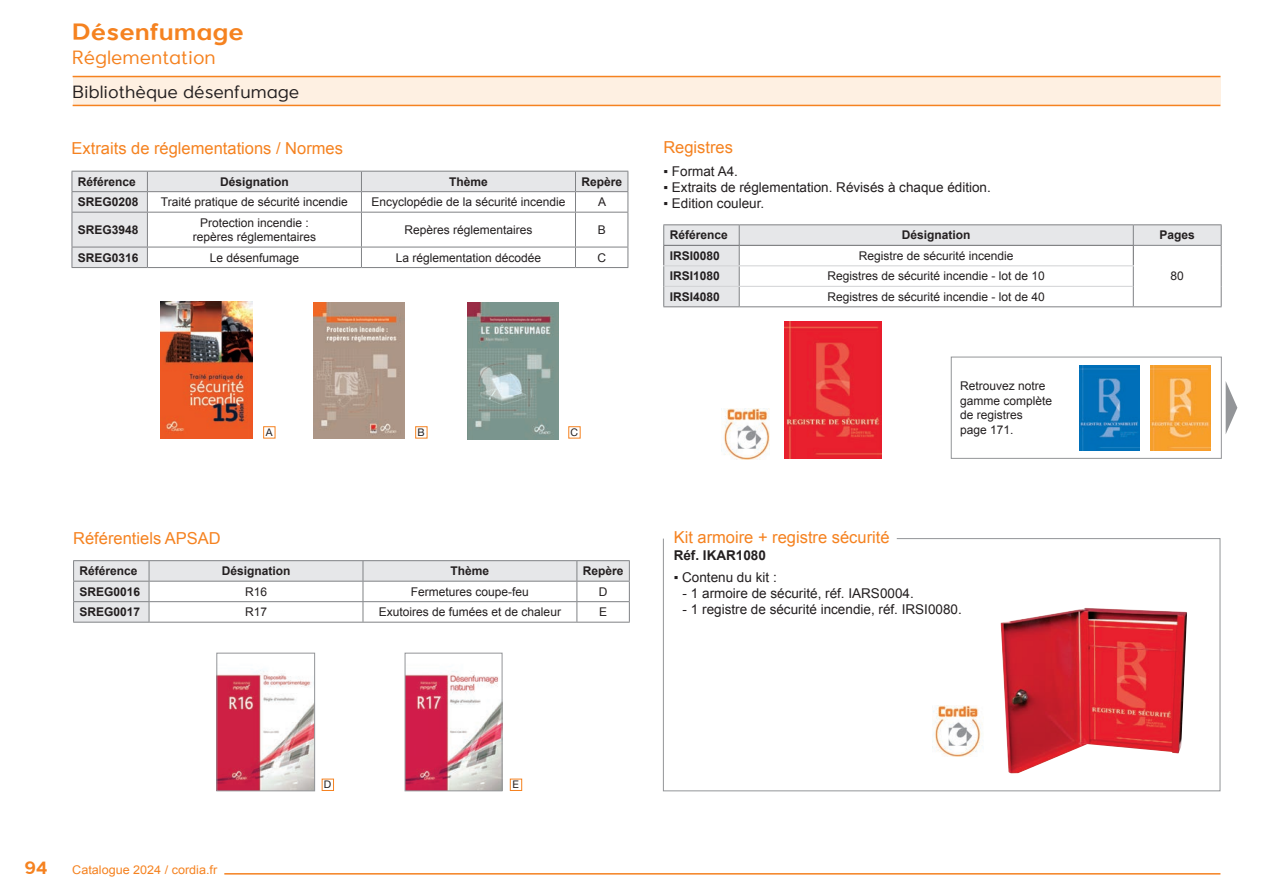
<style>
.page{position:relative;width:1263px;height:893px;background:#fff}
.page>*{position:absolute;margin:0;border:0;box-sizing:border-box;transform-origin:0 0}
.t1{font:700 24px "Larke Neue";color:#f58220}
.t2{font:19.5px "Larke Neue";color:#f58220}
.t3{font:18px "Larke Neue";color:#231f20}
.t4{font:700 18px "Larke Neue";color:#f58220}
.t5{font:16.5px "Arial";color:#f58220}
.t6{font:13.5px "Arial";color:#231f20}
.t7{font:700 13.5px "Arial";color:#231f20}
.t8{font:12px/14.4px "Arial";color:#231f20}
.t9{font:700 12px "Arial";color:#231f20}
.t10{font:12px "Arial";color:#f58220;scale:1.05 1}
.t11{font:10.5px "Helvetica Neue LT Pro";color:#231f20}
</style>
<div class="page">
<hr style="left:224px;top:873px;width:996px;height:2px;background:#f58220">
<div style="left:73px;top:77px;width:1147px;height:28px;background:#fef0e2"></div>
<hr style="left:73px;top:76px;width:1147px;height:1px;background:#f58220">
<hr style="left:73px;top:105px;width:1147px;height:1px;background:#f58220">
<hr style="left:149px;top:560px;width:214px;height:1px;background:#808285">
<hr style="left:363px;top:560px;width:214px;height:1px;background:#808285">
<hr style="left:577px;top:560px;width:53px;height:1px;background:#808285">
<hr style="left:149px;top:622px;width:214px;height:1px;background:#808285">
<hr style="left:363px;top:622px;width:214px;height:1px;background:#808285">
<hr style="left:577px;top:622px;width:53px;height:1px;background:#808285">
<hr style="left:73px;top:560px;width:76px;height:1px;background:#808285">
<hr style="left:73px;top:622px;width:76px;height:1px;background:#808285">
<svg style="left:73px;top:561px;width:557px;height:61px"></svg>
<div style="left:510px;top:779px;width:12px;height:12px;background:#fff;border:1px solid #f58220"></div>
<div style="left:322px;top:779px;width:12px;height:12px;background:#fff;border:1px solid #f58220"></div>
<img style="left:407px;top:671px;width:93px;height:118px">
<div style="left:405px;top:653px;width:97px;height:138px;border:1px solid #939598"></div>
<img style="left:218px;top:670px;width:95px;height:119px">
<div style="left:216px;top:653px;width:99px;height:138px;border:1px solid #939598"></div>
<svg style="left:664px;top:225px;width:557px;height:81px"></svg>
<hr style="left:739px;top:224px;width:394px;height:1px;background:#808285">
<hr style="left:1133px;top:224px;width:88px;height:1px;background:#808285">
<hr style="left:739px;top:306px;width:394px;height:1px;background:#808285">
<hr style="left:663px;top:224px;width:76px;height:1px;background:#808285">
<svg style="left:739px;top:225px;width:1px;height:81px"></svg>
<hr style="left:663px;top:306px;width:76px;height:1px;background:#808285">
<hr style="left:1134px;top:245px;width:87px;height:1px;background:#808285">
<svg style="left:1221px;top:225px;width:1px;height:81px"></svg>
<hr style="left:1133px;top:306px;width:88px;height:1px;background:#808285">
<hr style="left:663px;top:245px;width:76px;height:1px;background:#6c6d70">
<svg style="left:663px;top:225px;width:1px;height:81px"></svg>
<hr style="left:739px;top:245px;width:395px;height:1px;background:#6c6d70">
<svg style="left:1133px;top:225px;width:1px;height:81px"></svg>
<hr style="left:663px;top:265px;width:76px;height:1px;background:#d1d2d4">
<hr style="left:739px;top:265px;width:395px;height:1px;background:#d1d2d4">
<hr style="left:664px;top:286px;width:75px;height:1px;background:#d1d2d4">
<hr style="left:739px;top:286px;width:394px;height:1px;background:#d1d2d4">
<img style="left:784px;top:321px;width:97px;height:138px">
<img style="left:721px;top:408px;width:49px;height:51px">
<svg style="left:663px;top:538px;width:558px;height:254px"></svg>
<div style="left:951px;top:357px;width:271px;height:102px;border:1px solid #939598"></div>
<svg style="left:1226px;top:382px;width:11px;height:52px"></svg>
<img style="left:1079px;top:365px;width:60px;height:86px">
<img style="left:1150px;top:365px;width:60px;height:86px">
<svg style="left:73px;top:172px;width:554px;height:95px"></svg>
<hr style="left:147px;top:171px;width:214px;height:1px;background:#808285">
<hr style="left:361px;top:171px;width:214px;height:1px;background:#808285">
<hr style="left:575px;top:171px;width:53px;height:1px;background:#808285">
<hr style="left:72px;top:191px;width:75px;height:1px;background:#808285">
<hr style="left:147px;top:191px;width:214px;height:1px;background:#808285">
<hr style="left:361px;top:191px;width:214px;height:1px;background:#808285">
<hr style="left:575px;top:191px;width:53px;height:1px;background:#808285">
<svg style="left:575px;top:172px;width:1px;height:40px"></svg>
<hr style="left:72px;top:212px;width:75px;height:1px;background:#808285">
<hr style="left:147px;top:212px;width:214px;height:1px;background:#808285">
<hr style="left:361px;top:212px;width:214px;height:1px;background:#808285">
<hr style="left:575px;top:212px;width:53px;height:1px;background:#808285">
<hr style="left:575px;top:213px;width:1px;height:34px;background:#808285">
<hr style="left:72px;top:247px;width:75px;height:1px;background:#808285">
<hr style="left:147px;top:247px;width:214px;height:1px;background:#808285">
<hr style="left:361px;top:247px;width:214px;height:1px;background:#808285">
<hr style="left:575px;top:247px;width:53px;height:1px;background:#808285">
<svg style="left:575px;top:247px;width:1px;height:20px"></svg>
<hr style="left:147px;top:267px;width:214px;height:1px;background:#808285">
<hr style="left:361px;top:267px;width:214px;height:1px;background:#808285">
<hr style="left:575px;top:267px;width:53px;height:1px;background:#808285">
<hr style="left:72px;top:171px;width:75px;height:1px;background:#808285">
<svg style="left:72px;top:172px;width:1px;height:40px"></svg>
<svg style="left:147px;top:172px;width:1px;height:40px"></svg>
<svg style="left:627px;top:172px;width:1px;height:40px"></svg>
<hr style="left:72px;top:213px;width:1px;height:34px;background:#808285">
<hr style="left:147px;top:213px;width:1px;height:34px;background:#808285">
<hr style="left:627px;top:213px;width:1px;height:34px;background:#808285">
<svg style="left:72px;top:247px;width:1px;height:20px"></svg>
<svg style="left:147px;top:247px;width:1px;height:20px"></svg>
<svg style="left:627px;top:247px;width:1px;height:20px"></svg>
<hr style="left:72px;top:267px;width:75px;height:1px;background:#808285">
<svg style="left:361px;top:172px;width:1px;height:40px"></svg>
<hr style="left:361px;top:213px;width:1px;height:34px;background:#808285">
<svg style="left:361px;top:247px;width:1px;height:20px"></svg>
<img style="left:314px;top:303px;width:90px;height:135px">
<div style="left:415px;top:426px;width:12px;height:12px;background:#fff;border:1px solid #f58220"></div>
<img style="left:161px;top:302px;width:91px;height:137px">
<div style="left:263px;top:426px;width:12px;height:12px;background:#fff;border:1px solid #f58220"></div>
<img style="left:467px;top:303px;width:91px;height:136px">
<div style="left:568px;top:426px;width:12px;height:12px;background:#fff;border:1px solid #f58220"></div>
<h1 class="t1" style="left:72px;top:17px;width:173px">Désenfumage</h1>
<h2 class="t2" style="left:72px;top:45px;width:145px">Réglementation</h2>
<h3 class="t3" style="left:73px;top:80px;width:228px">Bibliothèque désenfumage</h3>
<h3 class="t5" style="left:72px;top:138px;width:273px">Extraits de réglementations / Normes</h3>
<p class="t9" style="left:78px;top:174px;width:60px">Référence</p>
<p class="t9" style="left:220px;top:174px;width:70px">Désignation</p>
<p class="t9" style="left:449px;top:174px;width:40px">Thème</p>
<p class="t9" style="left:581px;top:174px;width:42px">Repère</p>
<p class="t9" style="left:78px;top:194px;width:62px">SREG0208</p>
<p class="t8" style="left:161px;top:195px;width:188px">Traité pratique de sécurité incendie</p>
<p class="t8" style="left:371px;top:195px;width:196px">Encyclopédie de la sécurité incendie</p>
<p class="t8" style="left:598px;top:195px;width:10px">A</p>
<p class="t9" style="left:78px;top:222px;width:62px">SREG3948</p>
<p class="t8" style="left:193px;top:215px;width:125px;text-align:center">Protection incendie : repères réglementaires</p>
<p class="t8" style="left:404px;top:223px;width:130px">Repères réglementaires</p>
<p class="t8" style="left:598px;top:223px;width:10px">B</p>
<p class="t9" style="left:78px;top:249px;width:62px">SREG0316</p>
<p class="t8" style="left:210px;top:250px;width:91px">Le désenfumage</p>
<p class="t8" style="left:396px;top:250px;width:147px">La réglementation décodée</p>
<p class="t8" style="left:597px;top:250px;width:10px">C</p>
<p class="t11" style="left:266px;top:426px;width:8px">A</p>
<p class="t11" style="left:418px;top:426px;width:9px">B</p>
<p class="t11" style="left:570px;top:426px;width:9px">C</p>
<h3 class="t5" style="left:73px;top:527px;width:149px">Référentiels APSAD</h3>
<p class="t9" style="left:80px;top:563px;width:60px">Référence</p>
<p class="t9" style="left:222px;top:563px;width:70px">Désignation</p>
<p class="t9" style="left:451px;top:563px;width:40px">Thème</p>
<p class="t9" style="left:583px;top:563px;width:42px">Repère</p>
<p class="t9" style="left:80px;top:584px;width:62px">SREG0016</p>
<p class="t8" style="left:245px;top:584px;width:24px">R16</p>
<p class="t8" style="left:411px;top:584px;width:120px">Fermetures coupe-feu</p>
<p class="t8" style="left:599px;top:584px;width:10px">D</p>
<p class="t9" style="left:80px;top:604px;width:62px">SREG0017</p>
<p class="t8" style="left:245px;top:605px;width:24px">R17</p>
<p class="t8" style="left:379px;top:605px;width:184px">Exutoires de fumées et de chaleur</p>
<p class="t8" style="left:599px;top:605px;width:10px">E</p>
<h3 class="t5" style="left:663px;top:137px;width:71px">Registres</h3>
<p class="t6" style="left:663px;top:162px;width:76px">▪ Format A4.</p>
<p class="t6" style="left:663px;top:178px;width:329px">▪ Extraits de réglementation. Révisés à chaque édition.</p>
<p class="t6" style="left:663px;top:194px;width:102px">▪ Edition couleur.</p>
<p class="t9" style="left:670px;top:227px;width:60px">Référence</p>
<p class="t9" style="left:902px;top:227px;width:70px">Désignation</p>
<p class="t9" style="left:1159px;top:227px;width:37px">Pages</p>
<p class="t9" style="left:670px;top:248px;width:52px">IRSI0080</p>
<p class="t8" style="left:859px;top:249px;width:156px">Registre de sécurité incendie</p>
<p class="t9" style="left:670px;top:268px;width:52px">IRSI1080</p>
<p class="t8" style="left:827px;top:269px;width:219px">Registres de sécurité incendie - lot de 10</p>
<p class="t8" style="left:1170px;top:269px;width:15px">80</p>
<p class="t9" style="left:670px;top:289px;width:52px">IRSI4080</p>
<p class="t8" style="left:827px;top:290px;width:219px">Registres de sécurité incendie - lot de 40</p>
<p class="t8" style="left:960px;top:379px;width:94px">Retrouvez notre gamme complète de registres page 171.</p>
<h3 class="t5" style="left:674px;top:526px;width:217px">Kit armoire + registre sécurité</h3>
<p class="t7" style="left:674px;top:546px;width:94px">Réf. IKAR1080</p>
<p class="t6" style="left:674px;top:568px;width:105px">▪ Contenu du kit :</p>
<p class="t6" style="left:683px;top:584px;width:233px">- 1 armoire de sécurité, réf. IARS0004.</p>
<p class="t6" style="left:683px;top:600px;width:281px">- 1 registre de sécurité incendie, réf. IRSI0080.</p>
<h3 class="t4" style="left:24px;top:856px;width:25px">94</h3>
<p class="t10" style="left:72px;top:862px;width:140px">Catalogue 2024 / cordia.fr</p>
<p class="t11" style="left:324px;top:778px;width:9px">D</p>
<p class="t11" style="left:513px;top:778px;width:8px">E</p>
</div>
